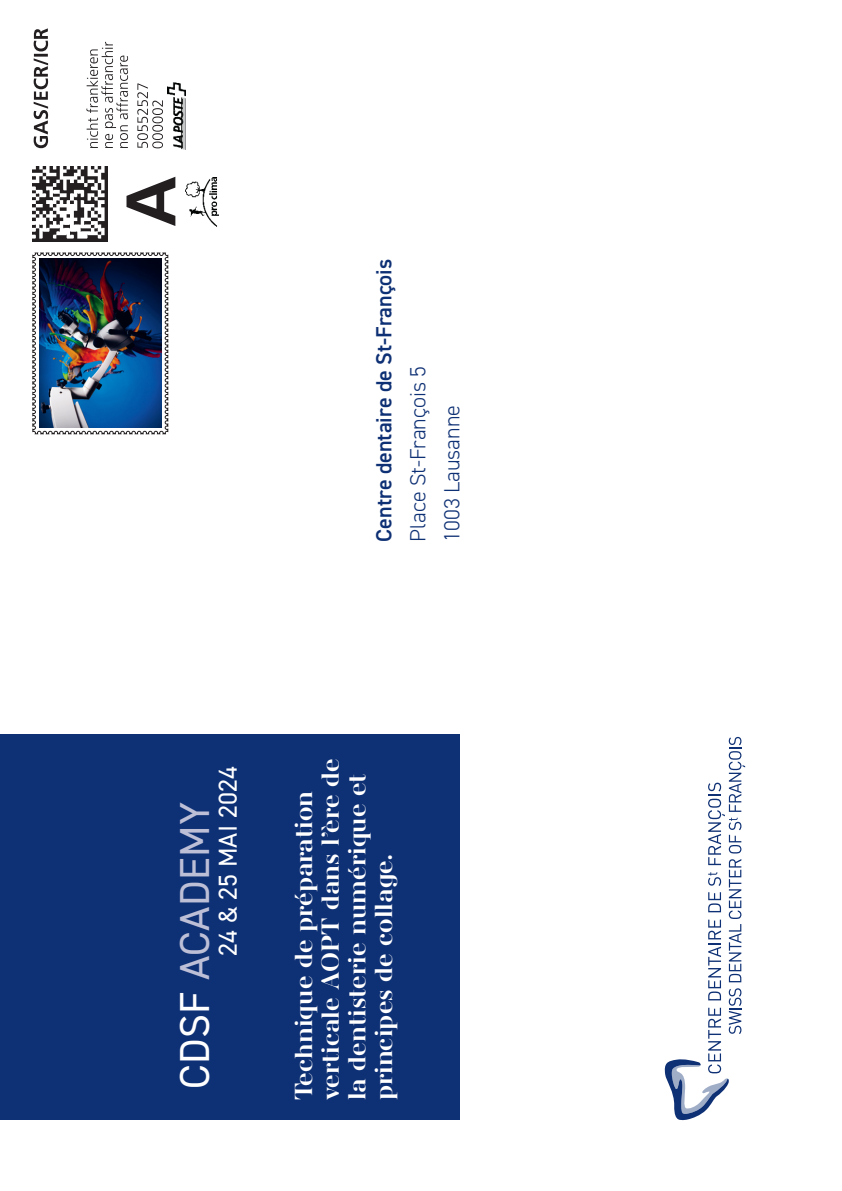
<style>
.page{position:relative;width:842px;height:1191px;background:#fff}
.page>*{position:absolute;margin:0;border:0;box-sizing:border-box;transform-origin:0 0}
.t1{font:42px "DIN2014";letter-spacing:.01em;color:#bdbfd7}
.t2{font:26px "DIN2014";color:#fff}
.t3{font:700 25.4px/26.8px "AW Conqueror Std Didot";color:#fff}
.t4{font:300 22px/34px "DIN2014";color:#0e3074}
.t5{font:600 22px "DIN2014";color:#0e3074}
.s1{color:#fff}
</style>
<div class="page">
<div style="left:0;top:734px;width:459px;height:386px;background:#0e3074"></div>
<svg style="left:664px;top:737px;width:81px;height:383px"></svg>
<svg style="left:32px;top:252px;width:136px;height:182px"></svg>
<img style="left:39px;top:259px;width:123px;height:168px">
<img style="left:33px;top:167px;width:75px;height:75px">
<svg style="left:126px;top:177px;width:49px;height:49px"></svg>
<img style="left:185px;top:177px;width:33px;height:50px">
<svg style="left:34px;top:28px;width:14px;height:120px"></svg>
<svg style="left:86px;top:42px;width:42px;height:106px"></svg>
<svg style="left:137px;top:83px;width:26px;height:65px"></svg>
<img style="left:168px;top:82px;width:17px;height:67px">
<p class="t5" style="left:369px;top:541px;width:284px;rotate:-90deg">Centre dentaire de St-François</p>
<p class="t4" style="left:401px;top:541px;width:177px;rotate:-90deg">Place St-François 5<br>1003 Lausanne</p>
<h1 class="t1" style="left:168px;top:1088px;width:288px;rotate:-90deg"><span class="s1">CDSF</span> ACADEMY</h1>
<p class="t2" style="left:212px;top:956px;width:191px;rotate:-90deg">24 &amp; 25 MAI 2024</p>
<p class="t3" style="left:292px;top:1100px;width:343px;rotate:-90deg">Technique de préparation verticale AOPT dans l’ère de la dentisterie numérique et principes de collage.</p>
</div>
